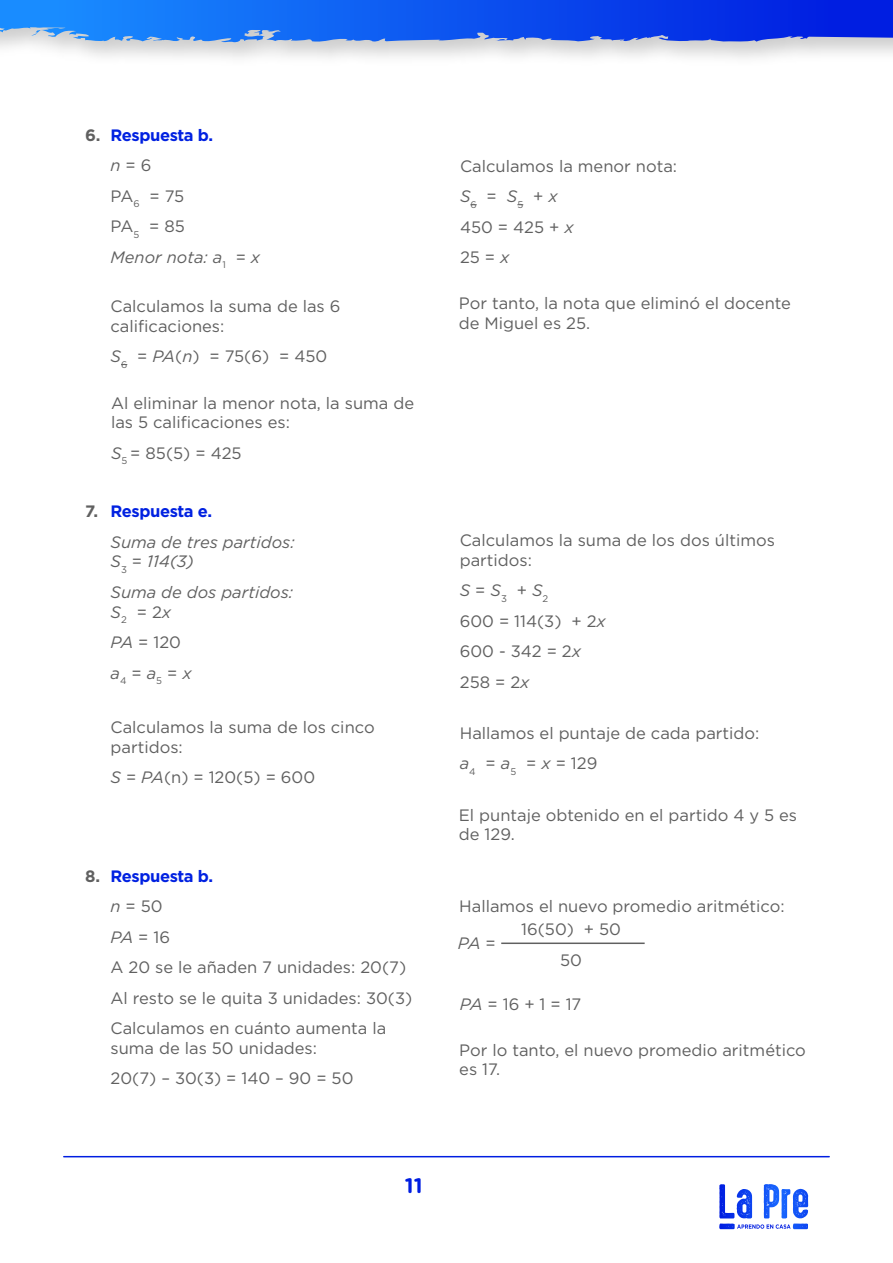
<style>
.page{position:relative;width:893px;height:1263px;background:#fff}
.page>*{position:absolute;margin:0;border:0;box-sizing:border-box;transform-origin:0 0}
.t1{font:700 21px "Gotham Rounded";color:#001ee1}
.t2{font:16.5px/30.5px "Gotham";color:#606060}
.t3{font:italic 16.5px/30.5px "Gotham";color:#606060}
.s1{font-weight:700;font-style:normal}
.s2{font-weight:700;font-style:normal;color:#0021e1}
.s3{font-style:normal}
.s4{font-style:italic}
.s5{font-weight:700}
.s6{font-weight:700;color:#0021e1}
</style>
<div class="page">
<img style="left:0;top:0;width:893px;height:58px">
<svg style="left:0;top:0;width:373px;height:43px;background:#2d84f4"></svg>
<hr style="left:64px;top:1156px;width:765px;height:1px;background:#001ee1">
<svg style="left:737px;top:1224px;width:54px;height:5px"></svg>
<svg style="left:764px;top:1184px;width:15px;height:34px"></svg>
<hr style="left:501px;top:942px;width:144px;height:2px;background:#606060">
<p class="t3" style="left:111px;top:119px;width:151px;text-indent:-26px"><span class="s1">6.</span> <span class="s2">Respuesta b.<br></span>n <span class="s3">= 6<br>PA</span><sub>6</sub> <span class="s3">= 75<br>PA</span><sub>5</sub> <span class="s3">= 85<br></span>Menor nota: a<sub>1</sub> <span class="s3">=</span> x</p>
<p class="t2" style="left:111px;top:296px;width:231px;line-height:19.8px">Calculamos la suma de las 6 calificaciones:</p>
<p class="t2" style="left:111px;top:341px;width:218px"><span class="s4">S</span><sub>6</sub> = <span class="s4">PA</span>(<span class="s4">n</span>) = 75(6) = 450</p>
<p class="t2" style="left:111px;top:393px;width:305px;line-height:19.8px">Al eliminar la menor nota, la suma de las 5 calificaciones es:</p>
<p class="t2" style="left:111px;top:437px;width:132px"><span class="s4">S</span><sub>5</sub> = 85(5) = 425</p>
<p class="t3" style="left:111px;top:496px;width:186px;text-indent:-26px"><span class="s1">7.</span> <span class="s2">Respuesta e.<br></span>Suma de tres partidos:</p>
<p class="t3" style="left:111px;top:546px;width:184px">S<sub>3</sub> <span class="s3">=</span> 114(3)<br>Suma de dos partidos:</p>
<p class="t2" style="left:111px;top:596px;width:83px"><span class="s4">S</span><sub>2</sub> = 2<span class="s4">x<br>PA</span> = 120 <span class="s4">a</span><sub>4</sub> = <span class="s4">a</span><sub>5</sub> = <span class="s4">x</span></p>
<p class="t2" style="left:111px;top:717px;width:266px;line-height:19.8px">Calculamos la suma de los cinco partidos:</p>
<p class="t2" style="left:111px;top:761px;width:206px"><span class="s4">S</span> = <span class="s4">PA</span>(n) = 120(5) = 600</p>
<p class="t2" style="left:111px;top:860px;width:303px;text-indent:-26px"><span class="s5">8.</span> <span class="s6">Respuesta b.<br></span><span class="s4">n</span> = 50<br><span class="s4">PA</span> = 16<br>A 20 se le añaden 7 unidades: 20(7)<br>Al resto se le quita 3 unidades: 30(3)<br>Calculamos en cuánto aumenta la</p>
<p class="t2" style="left:111px;top:1032px;width:244px">suma de las 50 unidades:<br>20(7) – 30(3) = 140 – 90 = 50</p>
<p class="t1" style="left:405px;top:1170px;width:19px">11</p>
<p class="t2" style="left:460px;top:151px;width:219px">Calculamos la menor nota:<br><span class="s4">S</span><sub>6</sub> = <span class="s4">S</span><sub>5</sub> + <span class="s4">x<br></span>450 = 425 + <span class="s4">x<br></span>25 = <span class="s4">x</span></p>
<p class="t2" style="left:459px;top:293px;width:334px;line-height:19.8px">Por tanto, la nota que eliminó el docente de Miguel es 25.</p>
<p class="t2" style="left:460px;top:530px;width:317px;line-height:19.8px">Calculamos la suma de los dos últimos partidos:</p>
<p class="t2" style="left:460px;top:575px;width:148px"><span class="s4">S</span> = <span class="s4">S</span><sub>3</sub> + <span class="s4">S</span><sub>2<br></sub>600 = 114(3) + 2<span class="s4">x<br></span>600 - 342 = 2<span class="s4">x<br></span>258 = 2<span class="s4">x</span></p>
<p class="t2" style="left:460px;top:717px;width:301px">Hallamos el puntaje de cada partido: <span class="s4">a</span><sub>4</sub> = <span class="s4">a</span><sub>5</sub> = <span class="s4">x</span> = 129</p>
<p class="t2" style="left:459px;top:804px;width:340px;line-height:19.8px">El puntaje obtenido en el partido 4 y 5 es de 129.</p>
<p class="t2" style="left:459px;top:890px;width:327px">Hallamos el nuevo promedio aritmético:</p>
<p class="t2" style="left:521px;top:914px;width:101px;line-height:30.9px;text-align:center">16(50) + 50<br>50</p>
<p class="t2" style="left:460px;top:989px;width:123px"><span class="s4">PA</span> = 16 + 1 = 17</p>
<p class="t3" style="left:458px;top:928px;width:39px">PA <span class="s3">=</span></p>
<p class="t2" style="left:459px;top:1039px;width:348px;line-height:19.8px">Por lo tanto, el nuevo promedio aritmético es 17.</p>
</div>
